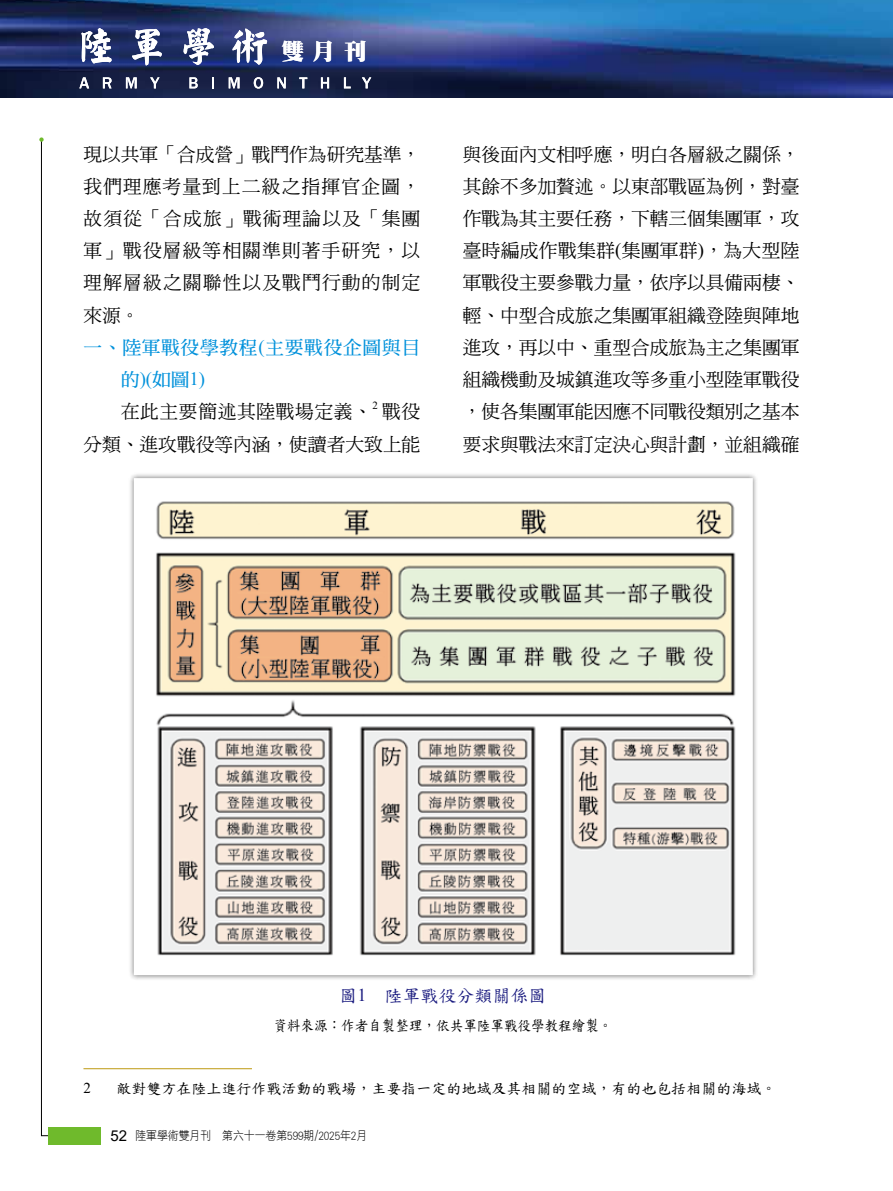
<style>
.page{position:relative;width:893px;height:1191px;background:#fff}
.page>*{position:absolute;margin:0;border:0;box-sizing:border-box;transform-origin:0 0}
.t1{font:22.5px "DF Ming W12 WIN BF";color:#fff}
.t2{font:18.75px/32.2px "DF Ming Md HK BF";color:#000;text-align:justify}
.t3{font:18.75px "DF Ming Bd HK BF";letter-spacing:.04em;color:#0091db}
.t4{font:18.75px "DF Ming Md HK BF";letter-spacing:.035em;color:#000}
.t5{font:18.75px "Times New Roman";color:#0091db}
.t6{font:18px "DF Kai Shu SB Estd BF";color:#1b1c80}
.t7{font:15px "DF Kai Shu SB Estd BF";color:#000}
.t8{font:15px "DF Kai Shu SB Estd BF";color:#000;scale:.9 1}
.t9{font:15px "Times New Roman";color:#000}
.t10{font:12px "DF Hei Lt HKP BF";color:#000;scale:.9 1}
.t11{font:10.95px "Times New Roman";color:#000}
.s1{font-family:"Times New Roman"}
.s2{font-family:"DF Ming Bd HK BF"}
.s3{font-family:"Arial";font-size:15px}
</style>
<div class="page">
<img style="left:0;top:0;width:893px;height:97px">
<svg style="left:79px;top:77px;width:10px;height:11px"></svg>
<svg style="left:103px;top:77px;width:9px;height:11px"></svg>
<svg style="left:126px;top:77px;width:11px;height:11px"></svg>
<svg style="left:150px;top:77px;width:10px;height:11px"></svg>
<svg style="left:189px;top:77px;width:9px;height:11px"></svg>
<svg style="left:212px;top:77px;width:2px;height:11px"></svg>
<svg style="left:229px;top:77px;width:11px;height:11px"></svg>
<svg style="left:254px;top:77px;width:9px;height:12px"></svg>
<svg style="left:277px;top:77px;width:9px;height:11px"></svg>
<svg style="left:299px;top:77px;width:8px;height:11px"></svg>
<svg style="left:321px;top:77px;width:8px;height:11px"></svg>
<svg style="left:344px;top:77px;width:7px;height:11px"></svg>
<svg style="left:362px;top:77px;width:9px;height:11px"></svg>
<svg style="left:81px;top:28px;width:31px;height:35px"></svg>
<svg style="left:132px;top:29px;width:30px;height:37px"></svg>
<svg style="left:184px;top:28px;width:30px;height:37px"></svg>
<svg style="left:232px;top:29px;width:35px;height:36px"></svg>
<svg style="left:41px;top:142px;width:48px;height:994px"></svg>
<div style="left:48px;top:1127px;width:53px;height:17px;background:#6fba2c"></div>
<svg style="left:39px;top:137px;width:5px;height:5px"></svg>
<hr style="left:83px;top:1068px;width:169px;height:1px;background:#be9a11">
<div style="left:128px;top:472px;width:630px;height:508px;background:#000;opacity:.5"></div>
<div style="left:138px;top:482px;width:611px;height:489px;background:#fff"></div>
<img style="left:156px;top:501px;width:580px;height:455px">
<p class="t1" style="left:282px;top:40px;width:87px">雙月刊</p>
<p class="t2" style="left:83px;top:138px;width:338px">現以共軍「合成營」戰鬥作為研究基準，我們理應考量到上二級之指揮官企圖，故須從「合成旅」戰術理論以及「集團軍」戰役層級等相關準則著手研究，以理解層級之關聯性以及戰鬥行動的制定來源。</p>
<p class="t3" style="left:83px;top:338px;width:338px">一、陸軍戰役學教程<span class="s1">(</span>主要戰役企圖與目</p>
<p class="t5" style="left:121px;top:366px;width:86px"><span class="s2">的</span>)(<span class="s2">如圖</span>1)</p>
<p class="t4" style="left:121px;top:402px;width:252px">在此主要簡述其陸戰場定義、</p>
<p class="t11" style="left:372px;top:397px;width:7px">2</p>
<p class="t2" style="left:83px;top:395px;width:338px;text-align:right">戰役<br>分類、進攻戰役等內涵，使讀者大致上能</p>
<p class="t2" style="left:463px;top:138px;width:338px">與後面內文相呼應，明白各層級之關係，其餘不多加贅述。以東部戰區為例，對臺作戰為其主要任務，下轄三個集團軍，攻臺時編成作戰集群<span class="s1">(</span>集團軍群<span class="s1">)</span>，為大型陸軍戰役主要參戰力量，依序以具備兩棲、輕、中型合成旅之集團軍組織登陸與陣地進攻，再以中、重型合成旅為主之集團軍組織機動及城鎮進攻等多重小型陸軍戰役，使各集團軍能因應不同戰役類別之基本要求與戰法來訂定決心與計劃，並組織確</p>
<p class="t6" style="left:339px;top:986px;width:218px">圖<span class="s1">1</span>　陸軍戰役分類關係圖</p>
<p class="t8" style="left:273px;top:1018px;width:378px">資料來源：作者自製整理，依共軍陸軍戰役學教程繪製。</p>
<p class="t9" style="left:83px;top:1077px;width:9px">2</p>
<p class="t7" style="left:116px;top:1080px;width:661px">敵對雙方在陸上進行作戰活動的戰場，主要指一定的地域及其相關的空域，有的也包括相關的海域。</p>
<p class="t10" style="left:111px;top:1129px;width:287px"><span class="s3">52</span> 陸軍學術雙月刊　第六十一卷第599期/2025年2月</p>
</div>
